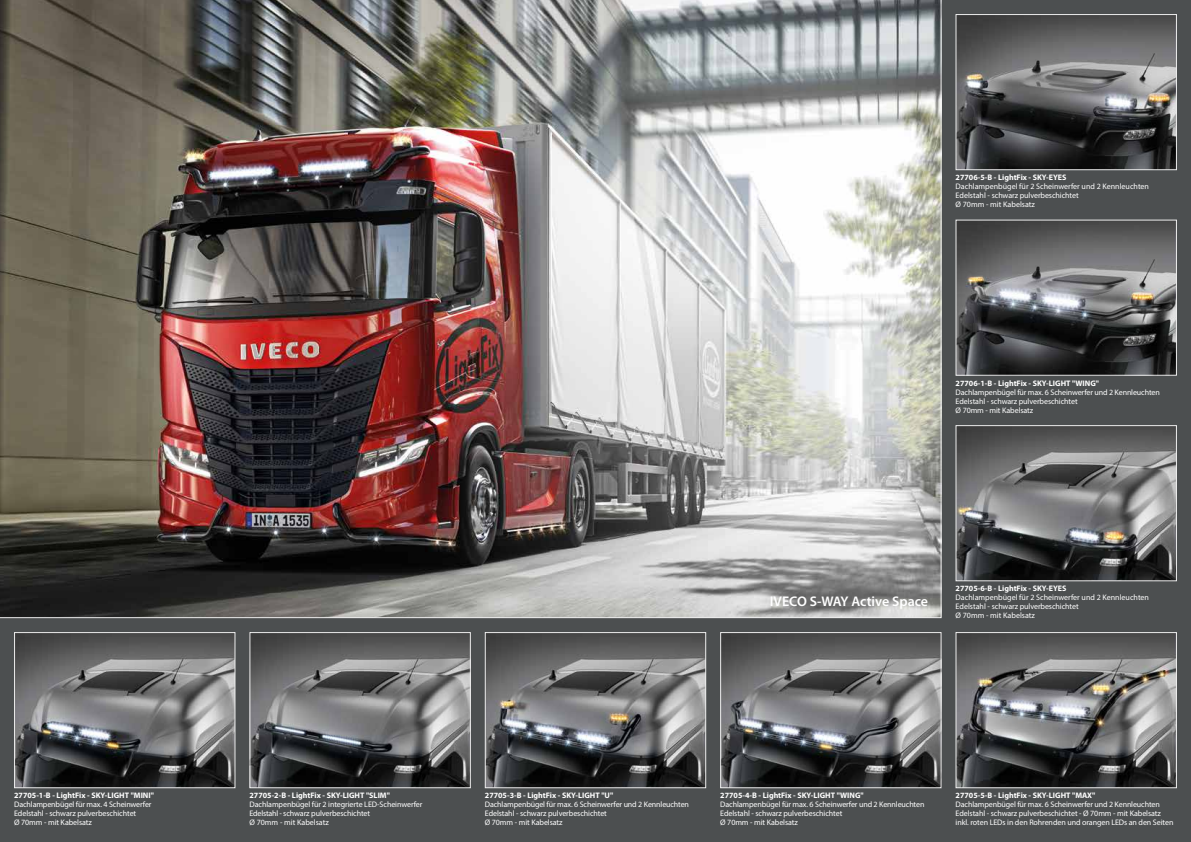
<style>
.page{position:relative;width:1191px;height:842px;background:#4c4f50}
.page>*{position:absolute;margin:0;border:0;box-sizing:border-box;transform-origin:0 0}
.t1{font:600 14px "Myriad Pro";color:#fff}
.t2{font:8px/9px "Myriad Pro";letter-spacing:-.01em;color:#fff}
.t3{font:700 8px "Myriad Pro";color:#fff}
</style>
<div class="page">
<img style="left:16px;top:634px;width:217px;height:152px">
<div style="left:14px;top:632px;width:221px;height:156px;border:1px solid #ededed"></div>
<img style="left:722px;top:634px;width:217px;height:152px">
<div style="left:720px;top:632px;width:221px;height:156px;border:1px solid #ededed"></div>
<img style="left:957px;top:222px;width:217px;height:152px">
<div style="left:955px;top:220px;width:221px;height:156px;border:1px solid #ededed"></div>
<img style="left:957px;top:427px;width:217px;height:152px">
<div style="left:955px;top:425px;width:221px;height:156px;border:1px solid #ededed"></div>
<img style="left:957px;top:634px;width:217px;height:152px">
<div style="left:955px;top:632px;width:221px;height:156px;border:1px solid #ededed"></div>
<img style="left:957px;top:16px;width:217px;height:152px">
<div style="left:955px;top:14px;width:221px;height:156px;border:1px solid #ededed"></div>
<img style="left:251px;top:634px;width:218px;height:152px">
<div style="left:249px;top:632px;width:222px;height:156px;border:1px solid #ededed"></div>
<img style="left:487px;top:634px;width:217px;height:152px">
<div style="left:485px;top:632px;width:221px;height:156px;border:1px solid #ededed"></div>
<img style="left:0;top:0;width:941px;height:618px">
<p class="t3" style="left:14px;top:790px;width:141px">27705-1-B - LightFix - SKY-LIGHT "MINI"</p>
<p class="t2" style="left:14px;top:800px;width:139px">Dachlampenbügel für max. 4 Scheinwerfer<br>Edelstahl - schwarz pulverbeschichtet<br>Ø 70mm - mit Kabelsatz</p>
<p class="t3" style="left:955px;top:172px;width:112px">27706-5-B - LightFix - SKY-EYES</p>
<p class="t2" style="left:955px;top:182px;width:195px">Dachlampenbügel für 2 Scheinwerfer und 2 Kennleuchten<br>Edelstahl - schwarz pulverbeschichtet<br>Ø 70mm - mit Kabelsatz</p>
<p class="t3" style="left:955px;top:378px;width:145px">27706-1-B - LightFix - SKY-LIGHT "WING"</p>
<p class="t2" style="left:955px;top:388px;width:206px">Dachlampenbügel für max. 6 Scheinwerfer und 2 Kennleuchten<br>Edelstahl - schwarz pulverbeschichtet<br>Ø 70mm - mit Kabelsatz</p>
<h1 class="t1" style="left:770px;top:592px;width:160px">IVECO S-WAY Active Space</h1>
<p class="t3" style="left:955px;top:583px;width:112px">27705-6-B - LightFix - SKY-EYES</p>
<p class="t2" style="left:955px;top:593px;width:195px">Dachlampenbügel für 2 Scheinwerfer und 2 Kennleuchten<br>Edelstahl - schwarz pulverbeschichtet<br>Ø 70mm - mit Kabelsatz</p>
<p class="t3" style="left:249px;top:790px;width:142px">27705-2-B - LightFix - SKY-LIGHT "SLIM"</p>
<p class="t2" style="left:249px;top:800px;width:174px">Dachlampenbügel für 2 integrierte LED-Scheinwerfer<br>Edelstahl - schwarz pulverbeschichtet<br>Ø 70mm - mit Kabelsatz</p>
<p class="t3" style="left:485px;top:790px;width:130px">27705-3-B - LightFix - SKY-LIGHT "U"</p>
<p class="t2" style="left:485px;top:800px;width:206px">Dachlampenbügel für max. 6 Scheinwerfer und 2 Kennleuchten<br>Edelstahl - schwarz pulverbeschichtet<br>Ø 70mm - mit Kabelsatz</p>
<p class="t3" style="left:720px;top:790px;width:145px">27705-4-B - LightFix - SKY-LIGHT "WING"</p>
<p class="t2" style="left:720px;top:800px;width:206px">Dachlampenbügel für max. 6 Scheinwerfer und 2 Kennleuchten<br>Edelstahl - schwarz pulverbeschichtet<br>Ø 70mm - mit Kabelsatz</p>
<p class="t3" style="left:955px;top:790px;width:141px">27705-5-B - LightFix - SKY-LIGHT "MAX"</p>
<p class="t2" style="left:955px;top:800px;width:219px">Dachlampenbügel für max. 6 Scheinwerfer und 2 Kennleuchten<br>Edelstahl - schwarz pulverbeschichtet - Ø 70mm - mit Kabelsatz inkl. roten LEDs in den Rohrenden und orangen LEDs an den Seiten</p>
</div>
